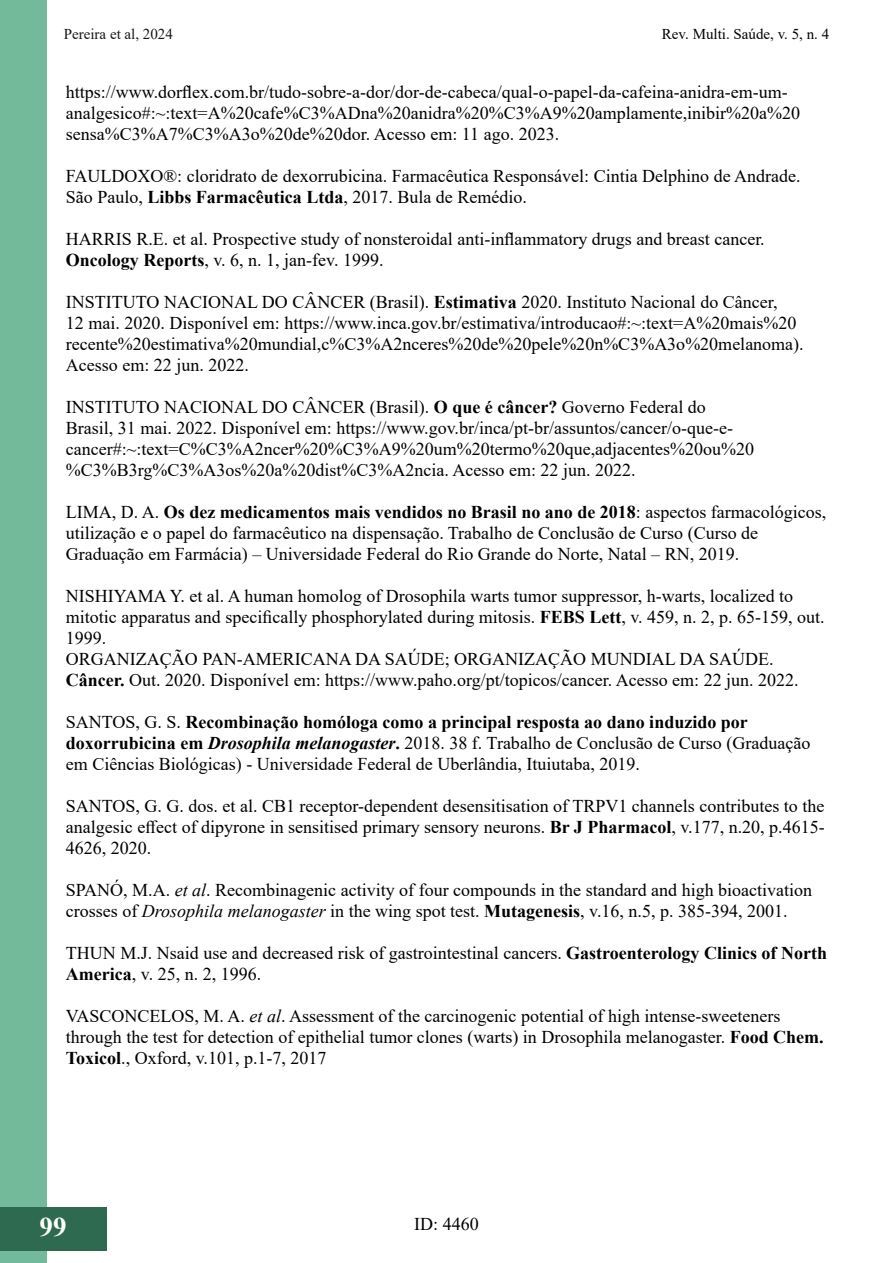
<style>
.page{position:relative;width:893px;height:1263px;background:#fff}
.page>*{position:absolute;margin:0;border:0;box-sizing:border-box;transform-origin:0 0}
.t1{font:700 27px "Times New Roman";color:#fff}
.t2{font:18px/21px "Times New Roman";color:#000}
.t3{font:15px "Times New Roman";color:#000}
.t4{font:15px "Times New Roman";color:#181717}
.s1{font-weight:700}
.s2{font-weight:700;font-style:italic}
.s3{font-style:italic}
</style>
<div class="page">
<div style="left:0;top:1px;width:47px;height:1262px;background:#73ba9b"></div>
<div style="left:0;top:1207px;width:106px;height:43px;background:#2d6a4f"></div>
<p class="t4" style="left:64px;top:24px;width:111px">Pereira et al, 2024</p>
<p class="t3" style="left:662px;top:24px;width:169px">Rev. Multi. Saúde, v. 5, n. 4</p>
<p class="t2" style="left:66px;top:80px;width:736px">https://www.dorflex.com.br/tudo-sobre-a-dor/dor-de-cabeca/qual-o-papel-da-cafeina-anidra-em-um&shy;analgesico#:~:text=A%20cafe%C3%ADna%20anidra%20%C3%A9%20amplamente,inibir%20a%20 sensa%C3%A7%C3%A3o%20de%20dor. Acesso em: 11 ago. 2023.</p>
<p class="t2" style="left:66px;top:164px;width:736px">FAULDOXO®: cloridrato de dexorrubicina. Farmacêutica Responsável: Cintia Delphino de Andrade.<br>São Paulo, <span class="s1">Libbs Farmacêutica Ltda</span>, 2017. Bula de Remédio.</p>
<p class="t2" style="left:66px;top:227px;width:700px">HARRIS R.E. et al. Prospective study of nonsteroidal anti-inflammatory drugs and breast cancer.<br><span class="s1">Oncology Reports</span>, v. 6, n. 1, jan-fev. 1999.</p>
<p class="t2" style="left:66px;top:290px;width:739px">INSTITUTO NACIONAL DO CÂNCER (Brasil). <span class="s1">Estimativa</span> 2020. Instituto Nacional do Câncer,<br>12 mai. 2020. Disponível em: https://www.inca.gov.br/estimativa/introducao#:~:text=A%20mais%20 recente%20estimativa%20mundial,c%C3%A2nceres%20de%20pele%20n%C3%A3o%20melanoma).<br>Acesso em: 22 jun. 2022.</p>
<p class="t2" style="left:66px;top:395px;width:690px">INSTITUTO NACIONAL DO CÂNCER (Brasil). <span class="s1">O que é câncer?</span> Governo Federal do Brasil, 31 mai. 2022. Disponível em: https://www.gov.br/inca/pt-br/assuntos/cancer/o-que-e&shy;cancer#:~:text=C%C3%A2ncer%20%C3%A9%20um%20termo%20que,adjacentes%20ou%20 %C3%B3rg%C3%A3os%20a%20dist%C3%A2ncia. Acesso em: 22 jun. 2022.</p>
<p class="t2" style="left:66px;top:500px;width:762px">LIMA, D. A. <span class="s1">Os dez medicamentos mais vendidos no Brasil no ano de 2018</span>: aspectos farmacológicos, utilização e o papel do farmacêutico na dispensação. Trabalho de Conclusão de Curso (Curso de<br>Graduação em Farmácia) – Universidade Federal do Rio Grande do Norte, Natal – RN, 2019.</p>
<p class="t2" style="left:66px;top:584px;width:760px">NISHIYAMA Y. et al. A human homolog of Drosophila warts tumor suppressor, h-warts, localized to mitotic apparatus and specifically phosphorylated during mitosis. <span class="s1">FEBS Lett</span>, v. 459, n. 2, p. 65-159, out.<br>1999.<br>ORGANIZAÇÃO PAN-AMERICANA DA SAÚDE; ORGANIZAÇÃO MUNDIAL DA SAÚDE.<br><span class="s1">Câncer.</span> Out. 2020. Disponível em: https://www.paho.org/pt/topicos/cancer. Acesso em: 22 jun. 2022.</p>
<p class="t2" style="left:66px;top:710px;width:746px">SANTOS, G. S. <span class="s1">Recombinação homóloga como a principal resposta ao dano induzido por doxorrubicina em</span> <span class="s2">Drosophila melanogaster</span><span class="s1">.</span> 2018. 38 f. Trabalho de Conclusão de Curso (Graduação em Ciências Biológicas) - Universidade Federal de Uberlândia, Ituiutaba, 2019.</p>
<p class="t2" style="left:66px;top:794px;width:760px;text-align:justify">SANTOS, G. G. dos. et al. CB1 receptor-dependent desensitisation of TRPV1 channels contributes to the analgesic effect of dipyrone in sensitised primary sensory neurons. <span class="s1">Br J Pharmacol</span>, v.177, n.20, p.4615- 4626, 2020.</p>
<p class="t2" style="left:66px;top:878px;width:748px">SPANÓ, M.A. <span class="s3">et al</span>. Recombinagenic activity of four compounds in the standard and high bioactivation crosses of <span class="s3">Drosophila melanogaster</span> in the wing spot test. <span class="s1">Mutagenesis</span>, v.16, n.5, p. 385-394, 2001.</p>
<p class="t2" style="left:66px;top:941px;width:763px">THUN M.J. Nsaid use and decreased risk of gastrointestinal cancers. <span class="s1">Gastroenterology Clinics of North<br>America</span>, v. 25, n. 2, 1996.</p>
<p class="t2" style="left:66px;top:1004px;width:759px">VASCONCELOS, M. A. <span class="s3">et al</span>. Assessment of the carcinogenic potential of high intense-sweeteners through the test for detection of epithelial tumor clones (warts) in Drosophila melanogaster. <span class="s1">Food Chem.<br>Toxicol</span>., Oxford, v.101, p.1-7, 2017</p>
<h1 class="t1" style="left:40px;top:1207px;width:29px">99</h1>
<p class="t2" style="left:414px;top:1213px;width:66px">ID: 4460</p>
</div>
